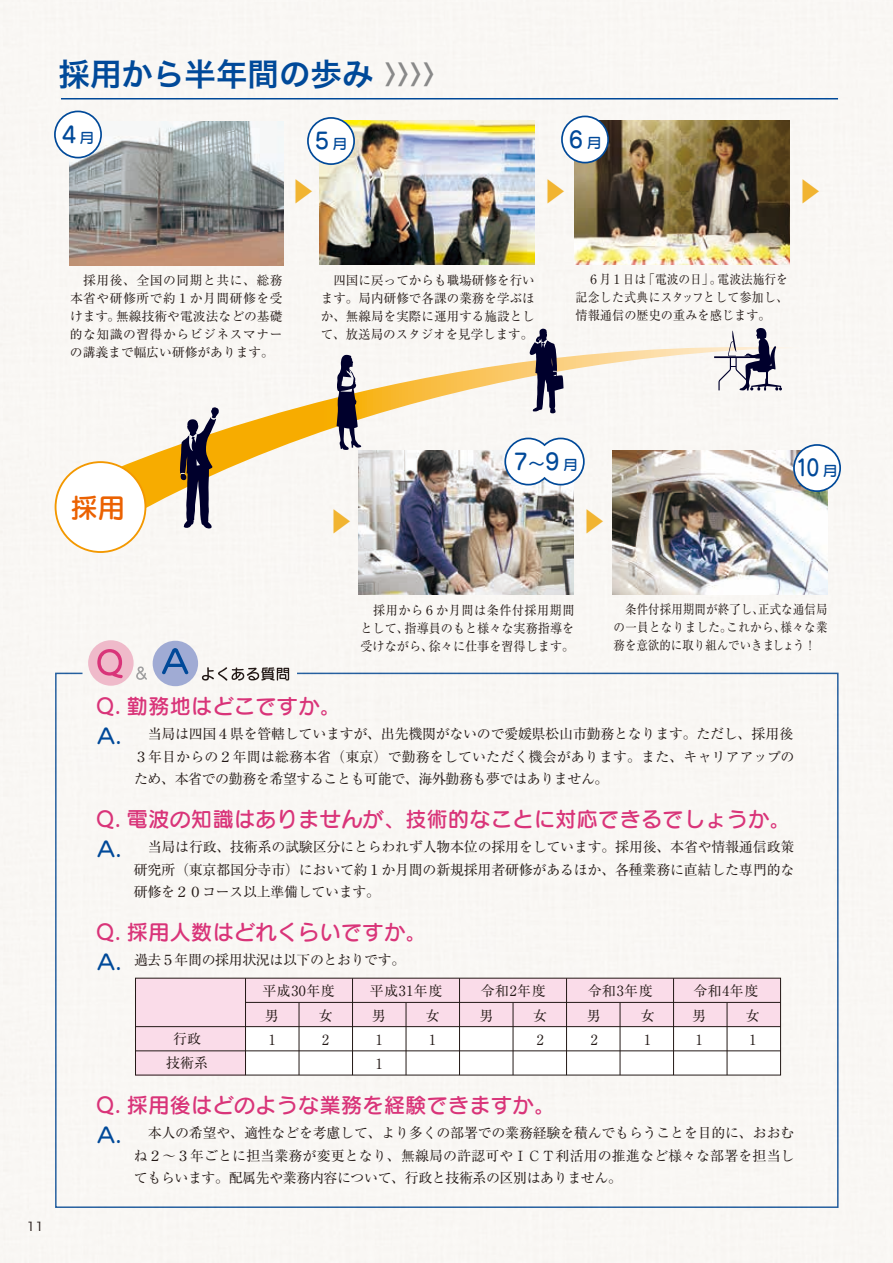
<style>
.page{position:relative;width:893px;height:1263px;background:#fff}
.page>*{position:absolute;margin:0;border:0;box-sizing:border-box;transform-origin:0 0}
.t1{font:31.5px "Hira Kaku Pro N W6";color:#004999}
.t2{font:27.15px "Seurat Pro DB";color:#eb6101}
.t3{font:25.5px "Koz Go Pro";color:#f1b431}
.t4{font:22.35px "Seurat Pro DB";color:#004999}
.t5{font:22.35px "Seurat Pro DB";color:#004999;scale:.9 1}
.t6{font:21px "Seurat Pro DB";letter-spacing:.02em;color:#d93479}
.t7{font:21px "Seurat Pro DB";color:#004999}
.t8{font:13.95px/24px "Ryumin Pr 5";letter-spacing:-.02em;color:#231916}
.t9{font:12.75px/18px "Ryumin Pr 5";letter-spacing:.005em;color:#231916;text-align:justify}
.t10{font:12.75px/18px "Ryumin Pr 5";letter-spacing:.005em;color:#231916;text-align:justify;scale:.9 1}
.t11{font:12.75px/18px "Ryumin Pr 5";letter-spacing:.005em;color:#231916;text-align:justify;scale:.92 1}
.t12{font:12.75px/18px "Ryumin Pr 5";letter-spacing:.005em;color:#231916;text-align:justify;scale:.95 1}
.t13{font:12.15px "Hira Kaku Pro N W3";color:#231916;scale:1.11 1}
.s1{font-size:25.5px;color:#898989}
.s2{font-size:14.1px}
.s3{font-size:16.8px}
</style>
<div class="page">
<div style="left:0;top:0;width:892px;height:1263px;background:#f9f7f4"></div>
<img style="left:69px;top:121px;width:215px;height:144px">
<img style="left:574px;top:120px;width:216px;height:144px">
<img style="left:613px;top:450px;width:214px;height:144px">
<img style="left:320px;top:121px;width:215px;height:144px">
<img style="left:359px;top:540px;width:215px;height:55px">
<svg style="left:63px;top:344px;width:738px;height:196px"></svg>
<div style="left:245px;top:1027px;width:536px;height:48px;background:#fff"></div>
<div style="left:245px;top:978px;width:536px;height:49px;background:#fadce9"></div>
<div style="left:136px;top:978px;width:110px;height:97px;background:#fadce9"></div>
<hr style="left:245px;top:1002px;width:535px;height:1px;background:#231916">
<hr style="left:136px;top:1026px;width:645px;height:1px;background:#231916">
<hr style="left:136px;top:1050px;width:645px;height:1px;background:#231916">
<hr style="left:245px;top:978px;width:1px;height:97px;background:#231916">
<hr style="left:299px;top:1003px;width:1px;height:72px;background:#231916">
<hr style="left:352px;top:978px;width:1px;height:97px;background:#231916">
<hr style="left:406px;top:1003px;width:1px;height:72px;background:#231916">
<hr style="left:459px;top:978px;width:1px;height:97px;background:#231916">
<hr style="left:513px;top:1003px;width:1px;height:72px;background:#231916">
<hr style="left:566px;top:978px;width:1px;height:97px;background:#231916">
<hr style="left:620px;top:1003px;width:1px;height:72px;background:#231916">
<hr style="left:673px;top:978px;width:1px;height:97px;background:#231916">
<hr style="left:727px;top:1003px;width:1px;height:72px;background:#231916">
<div style="left:56px;top:462px;width:89px;height:90px;background:#fff;border-radius:50%"></div>
<div style="left:55px;top:461px;width:91px;height:92px;border:2px solid #f39800;border-radius:50%"></div>
<div style="left:55px;top:111px;width:46px;height:47px;background:#fff;border-radius:50%"></div>
<div style="left:54px;top:111px;width:48px;height:47px;border:2px solid #004999;border-radius:50%"></div>
<div style="left:562px;top:116px;width:46px;height:47px;background:#fff;border-radius:50%"></div>
<div style="left:561px;top:116px;width:48px;height:47px;border:2px solid #004999;border-radius:50%"></div>
<div style="left:308px;top:118px;width:46px;height:46px;background:#fff;border-radius:50%"></div>
<div style="left:307px;top:117px;width:48px;height:48px;border:2px solid #004999;border-radius:50%"></div>
<svg style="left:504px;top:437px;width:81px;height:49px"></svg>
<div style="left:794px;top:445px;width:46px;height:46px;background:#fff;border-radius:50%"></div>
<div style="left:793px;top:444px;width:48px;height:48px;border:2px solid #004999;border-radius:50%"></div>
<svg style="left:180px;top:407px;width:39px;height:121px"></svg>
<svg style="left:714px;top:328px;width:68px;height:62px"></svg>
<svg style="left:530px;top:329px;width:33px;height:84px"></svg>
<svg style="left:337px;top:355px;width:24px;height:95px"></svg>
<hr style="left:61px;top:98px;width:777px;height:1px;background:#004999">
<div style="left:153px;top:641px;width:45px;height:45px;background:#a0abd4;border-radius:50%"></div>
<svg style="left:162px;top:648px;width:26px;height:26px"></svg>
<svg style="left:202px;top:667px;width:87px;height:14px"></svg>
<div style="left:88px;top:640px;width:46px;height:46px;background:#efbaca;border-radius:50%"></div>
<svg style="left:97px;top:649px;width:26px;height:29px"></svg>
<svg style="left:136px;top:666px;width:11px;height:14px"></svg>
<img style="left:892px;top:0;width:1px;height:1263px">
<h1 class="t1" style="left:59px;top:46px;width:391px">採用から半年間の歩み<span class="s1">〉〉〉〉</span></h1>
<h3 class="t4" style="left:62px;top:119px;width:34px">4 <span class="s2">月</span></h3>
<h3 class="t4" style="left:315px;top:126px;width:34px">5 <span class="s2">月</span></h3>
<h3 class="t4" style="left:569px;top:124px;width:34px">6 <span class="s2">月</span></h3>
<h3 class="t3" style="left:290px;top:175px;width:27px">▶</h3>
<h3 class="t3" style="left:541px;top:175px;width:27px">▶</h3>
<h3 class="t3" style="left:796px;top:175px;width:27px">▶</h3>
<p class="t9" style="left:70px;top:270px;width:214px;text-indent:13px">採用後、全国の同期と共に、総務本省や研修所で約１か月間研修を受けます。無線技術や電波法などの基礎的な知識の習得からビジネスマナーの講義まで幅広い研修があります。</p>
<p class="t11" style="left:575px;top:269px;width:233px;text-indent:12px">６月１日は「電波の日」。電波法施行を記念した式典にスタッフとして参加し、情報通信の歴史の重みを感じます。</p>
<p class="t9" style="left:321px;top:270px;width:216px;text-indent:13px">四国に戻ってからも職場研修を行います。局内研修で各課の業務を学ぶほか、無線局を実際に運用する施設として、放送局のスタジオを見学します。</p>
<p class="t13" style="left:26px;top:1215px;width:17px">11</p>
<h2 class="t2" style="left:71px;top:490px;width:56px">採用</h2>
<h3 class="t4" style="left:514px;top:447px;width:65px">7<span class="s3">～</span>9 <span class="s2">月</span></h3>
<h3 class="t5" style="left:795px;top:453px;width:48px">10 <span class="s2">月</span></h3>
<h3 class="t3" style="left:328px;top:505px;width:27px">▶</h3>
<h3 class="t3" style="left:581px;top:505px;width:27px">▶</h3>
<p class="t12" style="left:361px;top:600px;width:227px;text-indent:13px">採用から６か月間は条件付採用期間として、指導員のもと様々な実務指導を受けながら、徐々に仕事を習得します。</p>
<p class="t10" style="left:614px;top:599px;width:239px;text-indent:12px">条件付採用期間が終了し、正式な通信局の一員となりました。これから、様々な業務を意欲的に取り組んでいきましょう！</p>
<h3 class="t6" style="left:96px;top:692px;width:246px">Q. 勤務地はどこですか。</h3>
<h3 class="t7" style="left:97px;top:722px;width:26px">A.</h3>
<p class="t8" style="left:134px;top:722px;width:662px;line-height:22.5px;text-align:justify">　当局は四国４県を管轄していますが、出先機関がないので愛媛県松山市勤務となります。ただし、採用後３年目からの２年間は総務本省（東京）で勤務をしていただく機会があります。また、キャリアアップのため、本省での勤務を希望することも可能で、海外勤務も夢ではありません。</p>
<h3 class="t6" style="left:96px;top:805px;width:696px">Q. 電波の知識はありませんが、技術的なことに対応できるでしょうか。</h3>
<h3 class="t7" style="left:97px;top:835px;width:26px">A.</h3>
<p class="t8" style="left:134px;top:835px;width:662px;line-height:22.5px;text-align:justify;text-indent:14px">当局は行政、技術系の試験区分にとらわれず人物本位の採用をしています。採用後、本省や情報通信政策研究所（東京都国分寺市）において約１か月間の新規採用者研修があるほか、各種業務に直結した専門的な研修を２０コース以上準備しています。</p>
<h3 class="t6" style="left:96px;top:918px;width:332px">Q. 採用人数はどれくらいですか。</h3>
<h3 class="t7" style="left:97px;top:948px;width:26px">A.</h3>
<p class="t8" style="left:134px;top:947px;width:273px">過去５年間の採用状況は以下のとおりです。</p>
<p class="t8" style="left:166px;top:1026px;width:43px;text-align:center">行政技術系</p>
<p class="t8" style="left:262px;top:977px;width:74px">平成30年度</p>
<p class="t8" style="left:370px;top:977px;width:74px">平成31年度</p>
<p class="t8" style="left:481px;top:977px;width:67px">令和2年度</p>
<p class="t8" style="left:588px;top:977px;width:67px">令和3年度</p>
<p class="t8" style="left:693px;top:977px;width:67px">令和4年度</p>
<p class="t8" style="left:265px;top:1002px;width:15px">男<br>1</p>
<p class="t8" style="left:319px;top:1002px;width:15px">女<br>2</p>
<p class="t8" style="left:372px;top:1002px;width:15px">男<br>1<br>1</p>
<p class="t8" style="left:426px;top:1002px;width:15px">女<br>1</p>
<p class="t8" style="left:480px;top:1002px;width:15px">男</p>
<p class="t8" style="left:533px;top:1002px;width:15px">女<br>2</p>
<p class="t8" style="left:587px;top:1002px;width:15px">男<br>2</p>
<p class="t8" style="left:641px;top:1002px;width:15px">女<br>1</p>
<p class="t8" style="left:692px;top:1002px;width:15px">男<br>1</p>
<p class="t8" style="left:746px;top:1002px;width:15px">女<br>1</p>
<h3 class="t6" style="left:96px;top:1091px;width:460px">Q. 採用後はどのような業務を経験できますか。</h3>
<h3 class="t7" style="left:98px;top:1121px;width:26px">A.</h3>
<p class="t8" style="left:134px;top:1121px;width:662px;line-height:22.5px;text-align:justify">　本人の希望や、適性などを考慮して、より多くの部署での業務経験を積んでもらうことを目的に、おおむね２～３年ごとに担当業務が変更となり、無線局の許認可やＩＣＴ利活用の推進など様々な部署を担当してもらいます。配属先や業務内容について、行政と技術系の区別はありません。</p>
</div>
